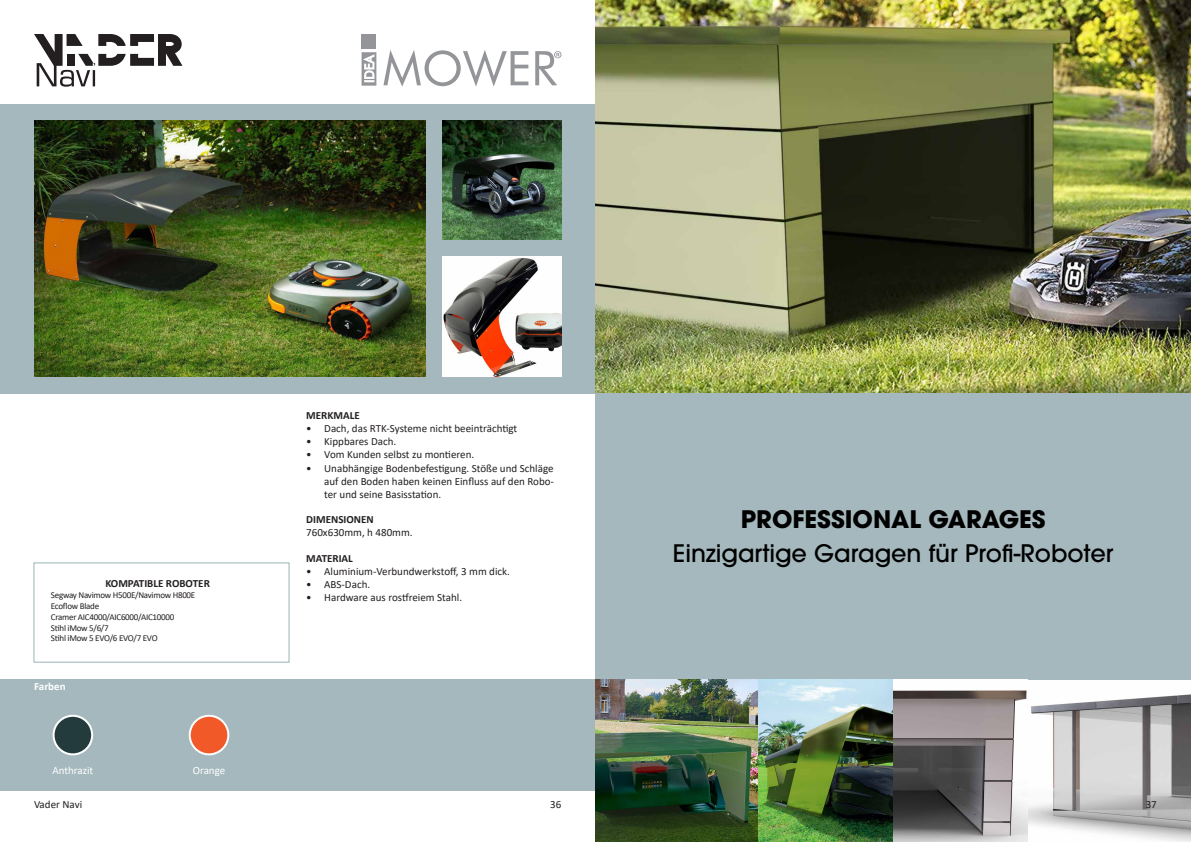
<style>
.page{position:relative;width:1191px;height:842px;background:#fff}
.page>*{position:absolute;margin:0;border:0;box-sizing:border-box;transform-origin:0 0}
.t1{font:500 24px "ITC Avant Garde Pro";color:#000}
.t2{font:700 24px "ITC Avant Garde Pro";color:#000}
.Nome_pagina{font:11px/13.2px "Calibri";color:#231f20;text-align:justify}
.t3{font:700 11px "Calibri";color:#231f20}
.t4{font:11px "Calibri";color:#fff}
.t5{font:700 11px "Calibri";color:#fff}
.t6{font:9px "Calibri";letter-spacing:-.03em;color:#231f20}
</style>
<div class="page">
<div style="left:0;top:679px;width:595px;height:112px;background:#a4b8bd"></div>
<div style="left:54px;top:716px;width:38px;height:38px;background:#233b3d;border-radius:50%"></div>
<div style="left:53px;top:715px;width:40px;height:40px;border:2px solid #fff;border-radius:50%"></div>
<div style="left:33px;top:562px;width:256px;height:101px;border:1px solid #99b3b7"></div>
<div style="left:361px;top:34px;width:15px;height:15px;background:#939598"></div>
<svg style="left:361px;top:52px;width:15px;height:34px"></svg>
<svg style="left:383px;top:50px;width:145px;height:37px"></svg>
<svg style="left:535px;top:51px;width:26px;height:34px"></svg>
<div style="left:0;top:104px;width:595px;height:289px;background:#a4b8bd"></div>
<img style="left:442px;top:121px;width:119px;height:119px">
<img style="left:442px;top:257px;width:120px;height:119px">
<img style="left:34px;top:121px;width:391px;height:255px">
<svg style="left:34px;top:34px;width:148px;height:53px"></svg>
<img style="left:595px;top:679px;width:596px;height:163px">
<img style="left:595px;top:0;width:596px;height:393px">
<div style="left:595px;top:393px;width:596px;height:286px;background:#a4b8bd"></div>
<div style="left:190px;top:716px;width:38px;height:38px;background:#f15929;border-radius:50%"></div>
<div style="left:189px;top:715px;width:40px;height:40px;border:2px solid #fff;border-radius:50%"></div>
<p class="t3" style="left:105px;top:576px;width:106px">KOMPATIBLE ROBOTER</p>
<p class="t6" style="left:51px;top:589px;width:146px">Segway Navimow H500E/Navimow H800E</p>
<p class="t6" style="left:51px;top:600px;width:50px">Ecoflow Blade</p>
<p class="t6" style="left:51px;top:610px;width:125px">Cramer AIC4000/AIC6000/AIC10000</p>
<p class="t6" style="left:51px;top:621px;width:59px">Stihl iMow 5/6/7</p>
<p class="t6" style="left:51px;top:632px;width:108px">Stihl iMow 5 EVO/6 EVO/7 EVO</p>
<p class="t5" style="left:34px;top:679px;width:33px">Farben</p>
<p class="t4" style="left:52px;top:763px;width:42px">Anthrazit</p>
<p class="Nome_pagina" style="left:34px;top:797px;width:50px">Vader Navi</p>
<p class="t4" style="left:193px;top:763px;width:34px">Orange</p>
<p class="t3" style="left:306px;top:407px;width:55px">MERKMALE</p>
<p class="Nome_pagina" style="left:306px;top:421px;width:212px">• Dach, das RTK-Systeme nicht beeinträchtigt</p>
<p class="Nome_pagina" style="left:306px;top:435px;width:92px">• Kippbares Dach.</p>
<p class="Nome_pagina" style="left:306px;top:448px;width:169px">• Vom Kunden selbst zu montieren.</p>
<p class="Nome_pagina" style="left:324px;top:461px;width:231px;text-indent:-18px">• Unabhängige Bodenbefestigung. Stöße und Schläge auf den Boden haben keinen Einfluss auf den Robo&shy;ter und seine Basisstation.</p>
<p class="t3" style="left:306px;top:512px;width:69px">DIMENSIONEN</p>
<p class="Nome_pagina" style="left:306px;top:526px;width:108px">760x630mm, h 480mm.</p>
<p class="t3" style="left:306px;top:550px;width:48px">MATERIAL</p>
<p class="Nome_pagina" style="left:306px;top:564px;width:205px">• Aluminium-Verbundwerkstoff, 3 mm dick.</p>
<p class="Nome_pagina" style="left:306px;top:577px;width:65px">• ABS-Dach.</p>
<p class="Nome_pagina" style="left:306px;top:591px;width:157px">• Hardware aus rostfreiem Stahl.</p>
<p class="Nome_pagina" style="left:550px;top:797px;width:13px">36</p>
<p class="t2" style="left:741px;top:503px;width:306px">PROFESSIONAL GARAGES</p>
<p class="t1" style="left:673px;top:538px;width:442px">Einzigartige Garagen für Profi-Roboter</p>
<p class="Nome_pagina" style="left:1145px;top:797px;width:13px">37</p>
</div>
